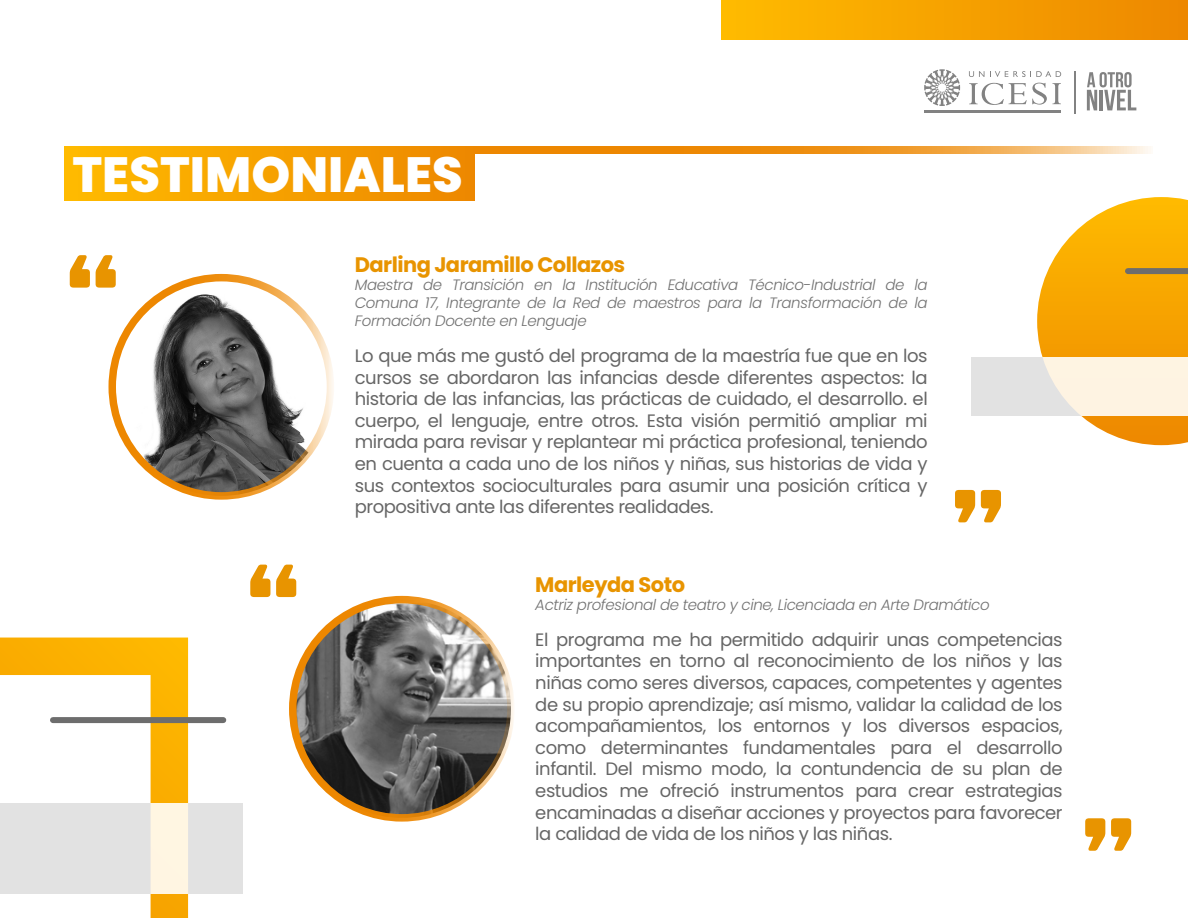
<style>
.page{position:relative;width:1188px;height:918px;background:#fff}
.page>*{position:absolute;margin:0;border:0;box-sizing:border-box;transform-origin:0 0}
.t1{font:900 105px "Amsi Pro";color:#e89400}
.t2{font:800 49.5px "Poppins";color:#fff}
.t3{font:700 21px "Poppins";letter-spacing:-.025em;color:#e89400}
.t4{font:18px/21.6px "Poppins";letter-spacing:-.025em;color:#666;text-align:justify}
.t5{font:italic 300 15px/18px "Poppins";letter-spacing:-.025em;color:#727272;text-align:justify}
</style>
<div class="page">
<div style="left:0;top:804px;width:243px;height:90px;background:#e2e2e2"></div>
<svg style="left:0;top:638px;width:188px;height:280px"></svg>
<div style="left:971px;top:357px;width:217px;height:59px;background:#e2e2e2"></div>
<svg style="left:1037px;top:197px;width:151px;height:248px"></svg>
<div style="left:53px;top:717px;width:170px;height:6px;background:#6d6d6d"></div>
<div style="left:1128px;top:268px;width:60px;height:6px;background:#6d6d6d"></div>
<div style="left:721px;top:0;width:467px;height:39px;background:linear-gradient(to right,#fb0,#ed8800)"></div>
<div style="left:65px;top:146px;width:410px;height:55px;background:linear-gradient(to right,#fb0,#ed8700)"></div>
<svg style="left:473px;top:146px;width:678px;height:8px;background:#f09e31"></svg>
<svg style="left:924px;top:69px;width:36px;height:37px"></svg>
<hr style="left:924px;top:111px;width:137px;height:2px;background:#828282">
<svg style="left:969px;top:83px;width:92px;height:22px"></svg>
<svg style="left:969px;top:71px;width:15px;height:6px"></svg>
<svg style="left:990px;top:71px;width:71px;height:6px"></svg>
<svg style="left:1087px;top:72px;width:49px;height:38px"></svg>
<hr style="left:1075px;top:71px;width:1px;height:42px;background:#828282">
<img style="left:112px;top:278px;width:218px;height:218px;border-radius:109px">
<div style="left:108px;top:274px;width:226px;height:226px;border:8px solid #fff;border-radius:50%"></div>
<img style="left:293px;top:600px;width:218px;height:218px;border-radius:109px">
<div style="left:289px;top:596px;width:226px;height:226px;border:8px solid #fff;border-radius:50%"></div>
<h2 class="t2" style="left:72px;top:146px;width:392px">TESTIMONIALES</h2>
<h1 class="t1" style="left:65px;top:220px;width:57px">“</h1>
<h1 class="t1" style="left:245px;top:530px;width:57px">“</h1>
<p class="t3" style="left:355px;top:252px;width:272px">Darling Jaramillo Collazos</p>
<p class="t5" style="left:355px;top:276px;width:574px">Maestra de Transición en la Institución Educativa Técnico-Industrial de la Comuna 17, Integrante de la Red de maestros para la Transformación de la Formación Docente en Lenguaje</p>
<p class="t4" style="left:355px;top:345px;width:574px">Lo que más me gustó del programa de la maestría fue que en los cursos se abordaron las infancias desde diferentes aspectos: la historia de las infancias, las prácticas de cuidado, el desarrollo. el cuerpo, el lenguaje, entre otros. Esta visión permitió ampliar mi mirada para revisar y replantear mi práctica profesional, teniendo en cuenta a cada uno de los niños y niñas, sus historias de vida y sus contextos socioculturales para asumir una posición crítica y propositiva ante las diferentes realidades.</p>
<h1 class="t1" style="left:951px;top:455px;width:57px">”</h1>
<p class="t3" style="left:535px;top:572px;width:151px">Marleyda Soto</p>
<p class="t5" style="left:535px;top:596px;width:456px">Actriz profesional de teatro y cine, Licenciada en Arte Dramático</p>
<p class="t4" style="left:535px;top:629px;width:529px">El programa me ha permitido adquirir unas competencias importantes en torno al reconocimiento de los niños y las niñas como seres diversos, capaces, competentes y agentes de su propio aprendizaje; así mismo, validar la calidad de los acompañamientos, los entornos y los diversos espacios, como determinantes fundamentales para el desarrollo infantil. Del mismo modo, la contundencia de su plan de estudios me ofreció instrumentos para crear estrategias encaminadas a diseñar acciones y proyectos para favorecer la calidad de vida de los niños y las niñas.</p>
<h1 class="t1" style="left:1081px;top:783px;width:57px">”</h1>
</div>
